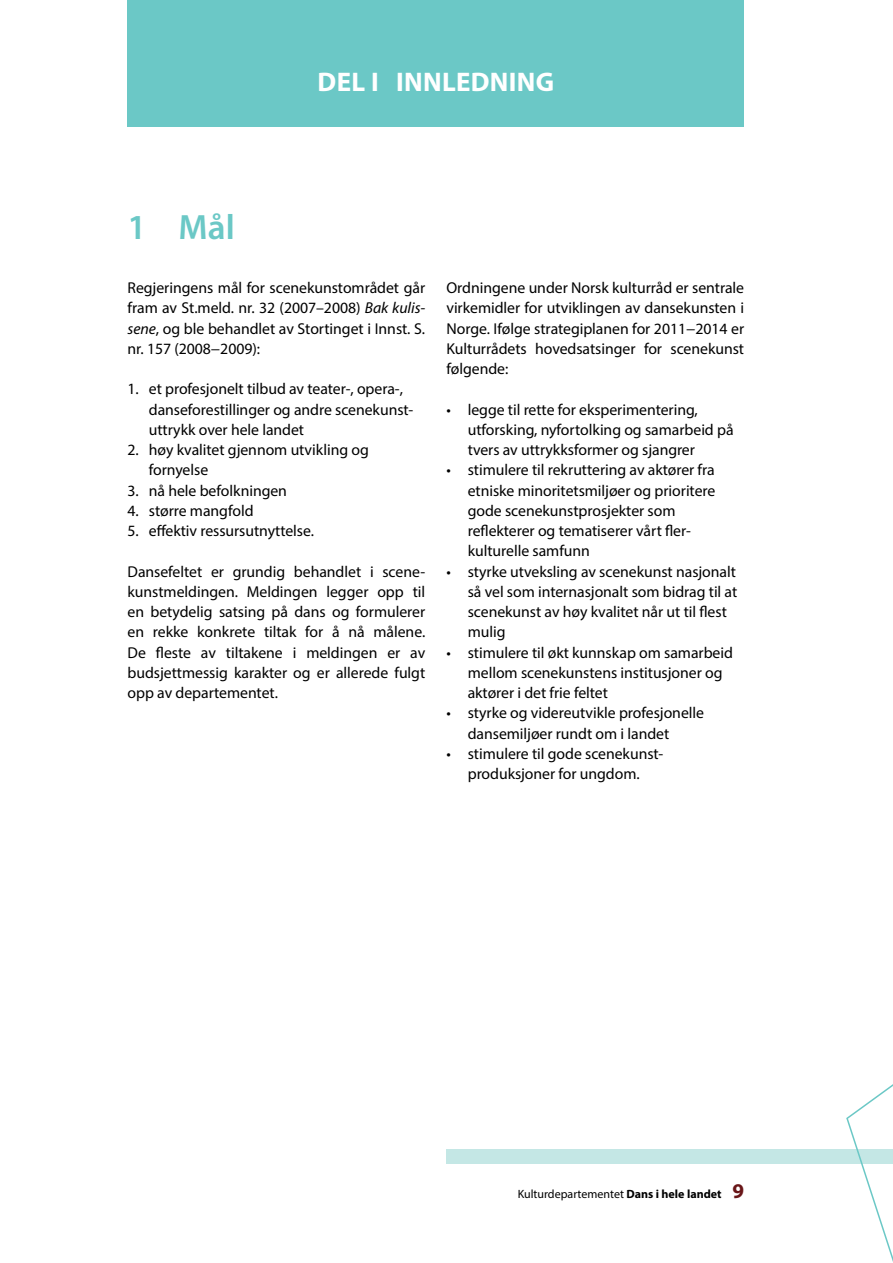
<style>
.page{position:relative;width:893px;height:1263px;background:#fff}
.page>*{position:absolute;margin:0;border:0;box-sizing:border-box;transform-origin:0 0}
.t1{font:600 35.25px "Myriad Pro";color:#6bc8c6}
.t2{font:700 27px "Myriad Pro";letter-spacing:.01em;color:#fff}
.t3{font:700 21px "Myriad Pro";color:#691618}
.t4{font:15.75px/20.2px "Myriad Pro";letter-spacing:-.005em;color:#000}
.t5{font:12px "Myriad Pro";color:#000}
.s1{font-style:italic}
.s2{font-weight:700}
</style>
<div class="page">
<div style="left:446px;top:1149px;width:447px;height:15px;background:#c4e7e5"></div>
<svg style="left:846px;top:1084px;width:47px;height:178px"></svg>
<div style="left:128px;top:0;width:616px;height:127px;background:#6bc8c6"></div>
<h1 class="t1" style="left:128px;top:205px;width:109px">1 Mål</h1>
<h2 class="t2" style="left:318px;top:64px;width:238px">DEL I INNLEDNING</h2>
<p class="t4" style="left:128px;top:277px;width:299px;text-align:justify">Regjeringens mål for scenekunstområdet går fram av St.meld. nr. 32 (2007–2008) <span class="s1">Bak kulis&shy;sene</span>, og ble behandlet av Stortinget i Innst. S. nr. 157 (2008−2009):</p>
<p class="t4" style="left:149px;top:379px;width:265px;text-indent:-21px">1. et profesjonelt tilbud av teater-, opera-, danseforestillinger og andre scenekunst&shy;uttrykk over hele landet</p>
<p class="t4" style="left:149px;top:439px;width:221px;text-indent:-21px">2. høy kvalitet gjennom utvikling og fornyelse</p>
<p class="t4" style="left:128px;top:480px;width:161px">3. nå hele befolkningen</p>
<p class="t4" style="left:128px;top:500px;width:128px">4. større mangfold</p>
<p class="t4" style="left:128px;top:520px;width:188px">5. effektiv ressursutnyttelse.</p>
<p class="t4" style="left:128px;top:561px;width:299px;text-align:justify">Dansefeltet er grundig behandlet i scene&shy;kunstmeldingen. Meldingen legger opp til en betydelig satsing på dans og formulerer en rekke konkrete tiltak for å nå målene.<br>De fleste av tiltakene i meldingen er av budsjettmessig karakter og er allerede fulgt opp av departementet.</p>
<p class="t4" style="left:446px;top:277px;width:299px;text-align:justify">Ordningene under Norsk kulturråd er sentrale virkemidler for utviklingen av dansekunsten i Norge. Ifølge strategiplanen for 2011−2014 er Kulturrådets hovedsatsinger for scenekunst følgende:</p>
<p class="t4" style="left:468px;top:399px;width:267px;text-indent:-21px">• legge til rette for eksperimentering, utforsking, nyfortolking og samarbeid på tvers av uttrykksformer og sjangrer</p>
<p class="t4" style="left:468px;top:460px;width:249px;text-indent:-21px">• stimulere til rekruttering av aktører fra etniske minoritetsmiljøer og prioritere gode scenekunstprosjekter som reflekterer og tematiserer vårt fler&shy;kulturelle samfunn</p>
<p class="t4" style="left:468px;top:561px;width:271px;text-indent:-21px">• styrke utveksling av scenekunst nasjonalt så vel som internasjonalt som bidrag til at scenekunst av høy kvalitet når ut til flest mulig</p>
<p class="t4" style="left:468px;top:642px;width:267px;text-indent:-21px">• stimulere til økt kunnskap om samarbeid mellom scenekunstens institusjoner og aktører i det frie feltet</p>
<p class="t4" style="left:468px;top:703px;width:238px;text-indent:-21px">• styrke og videreutvikle profesjonelle dansemiljøer rundt om i landet</p>
<p class="t4" style="left:446px;top:743px;width:218px;text-align:center">• stimulere til gode scenekunst&shy;produksjoner for ungdom.</p>
<p class="t5" style="left:518px;top:1187px;width:205px">Kulturdepartementet <span class="s2">Dans i hele landet</span></p>
<h3 class="t3" style="left:732px;top:1177px;width:13px">9</h3>
</div>
